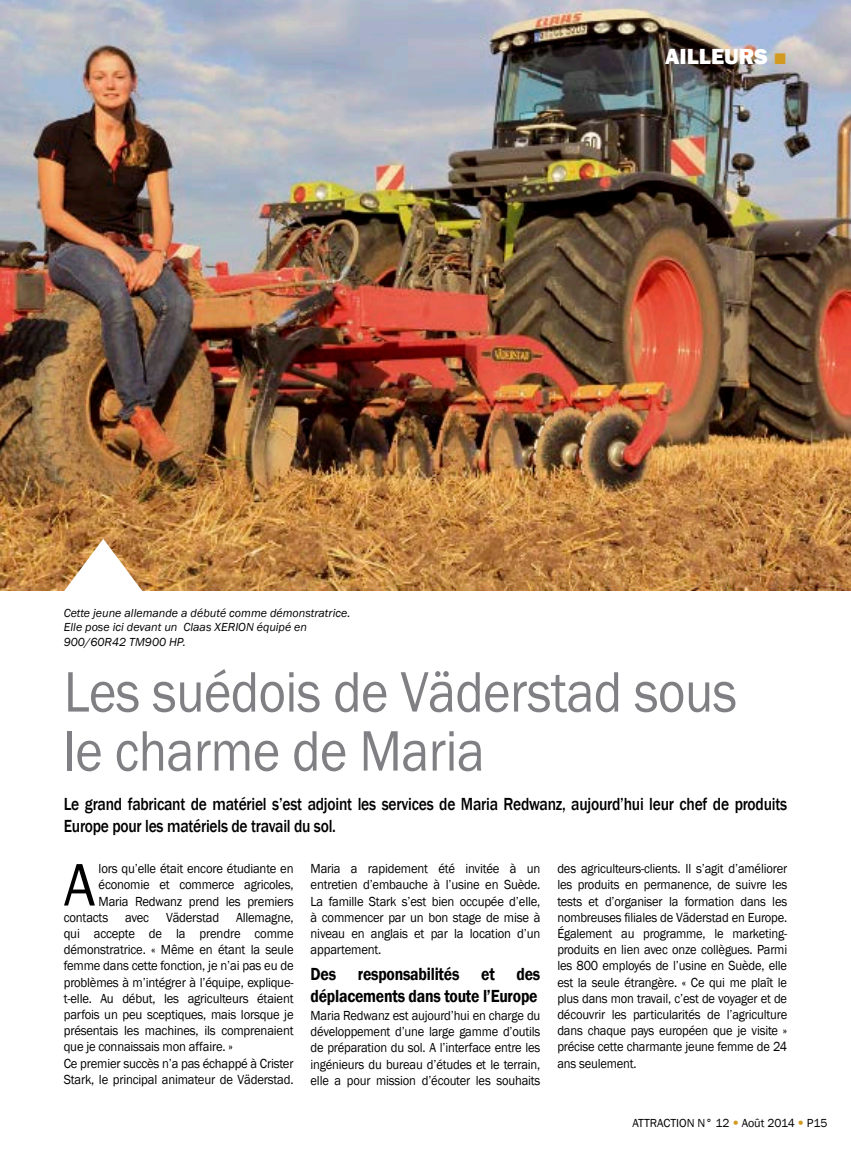
<style>
.page{position:relative;width:851px;height:1149px;background:#fff}
.page>*{position:absolute;margin:0;border:0;box-sizing:border-box;transform-origin:0 0}
.t1{font:62.1px "Franklin Gothic";color:#000;scale:.94 1}
.t2{font:58.95px/58.9px "Franklin Gothic";letter-spacing:-.01em;color:#807f83;scale:.89 1}
.t3{font:800 22.5px "Franklin Gothic";color:#fff}
.t4{font:500 18px/21.6px "Franklin Gothic";letter-spacing:-.015em;color:#000;scale:.86 1}
.t5{font:600 18px/21.6px "Franklin Gothic";letter-spacing:-.015em;color:#000;scale:.87 1}
.t6{font:13.5px/16.2px "Franklin Gothic";letter-spacing:-.015em;color:#000;scale:.94 1}
.t7{font:13.5px/16.2px "Franklin Gothic";letter-spacing:-.015em;color:#000;text-align:justify;scale:.93 1}
.t8{font:italic 12px/14.4px "Franklin Gothic";color:#000}
.t9{font:12px "Franklin Gothic";color:#000}
.s1{color:#d39a22}
.s2{font-family:"Helvetica Neue";font-weight:300;color:#d39a22}
</style>
<div class="page">
<img style="left:0;top:0;width:850px;height:590px">
<svg style="left:64px;top:538px;width:79px;height:53px"></svg>
<p class="t8" style="left:64px;top:605px;width:288px">Cette jeune allemande a débuté comme démonstratrice.<br>Elle pose ici devant un Claas XERION équipé en<br>900/60R42 TM900 HP.</p>
<h3 class="t3" style="left:665px;top:41px;width:123px">AILLEURS <span class="s1">■</span></h3>
<h2 class="t2" style="left:64px;top:663px;width:757px">Les suédois de Väderstad sous le charme de Maria</h2>
<h3 class="t4" style="left:64px;top:793px;width:842px">Le grand fabricant de matériel s’est adjoint les services de Maria Redwanz, aujourd’hui leur chef de produits<br>Europe pour les matériels de travail du sol.</h3>
<h1 class="t1" style="left:64px;top:846px;width:35px">A</h1>
<p class="t6" style="left:99px;top:860px;width:209px">lors qu’elle était encore étudiante en</p>
<p class="t6" style="left:99px;top:876px;width:209px">économie et commerce agricoles,</p>
<p class="t6" style="left:99px;top:892px;width:209px">Maria Redwanz prend les premiers</p>
<p class="t6" style="left:64px;top:909px;width:49px">contacts</p>
<p class="t6" style="left:125px;top:909px;width:27px">avec</p>
<p class="t6" style="left:166px;top:909px;width:58px">Väderstad</p>
<p class="t6" style="left:64px;top:909px;width:246px;text-indent:172px">Allemagne, qui accepte de la prendre comme démonstratrice. « Même en étant la seule femme dans cette fonction, je n’ai pas eu de problèmes à m’intégrer à l’équipe, explique&shy;t-elle. Au début, les agriculteurs étaient parfois un peu sceptiques, mais lorsque je présentais les machines, ils comprenaient que je connaissais mon affaire. »<br>Ce premier succès n’a pas échappé à Crister Stark, le principal animateur de Väderstad.</p>
<p class="t6" style="left:310px;top:860px;width:246px;text-align:justify">Maria a rapidement été invitée à un entretien d’embauche à l’usine en Suède.<br>La famille Stark s’est bien occupée d’elle, à commencer par un bon stage de mise à niveau en anglais et par la location d’un appartement.</p>
<h3 class="t5" style="left:310px;top:963px;width:265px">Des responsabilités et des déplacements dans toute l’Europe</h3>
<p class="t7" style="left:310px;top:1007px;width:248px">Maria Redwanz est aujourd’hui en charge du développement d’une large gamme d’outils de préparation du sol. A l’interface entre les ingénieurs du bureau d’études et le terrain, elle a pour mission d’écouter les souhaits</p>
<p class="t7" style="left:557px;top:860px;width:248px">des agriculteurs-clients. Il s’agit d’améliorer les produits en permanence, de suivre les tests et d’organiser la formation dans les nombreuses filiales de Väderstad en Europe.<br>Également au programme, le marketing&shy;produits en lien avec onze collègues. Parmi les 800 employés de l’usine en Suède, elle est la seule étrangère. « Ce qui me plaît le plus dans mon travail, c’est de voyager et de découvrir les particularités de l’agriculture dans chaque pays européen que je visite » précise cette charmante jeune femme de 24 ans seulement.</p>
<p class="t9" style="left:632px;top:1114px;width:196px">ATTRACTION N° 12 <span class="s2">•</span> Août 2014 <span class="s2">•</span> P15</p>
</div>
